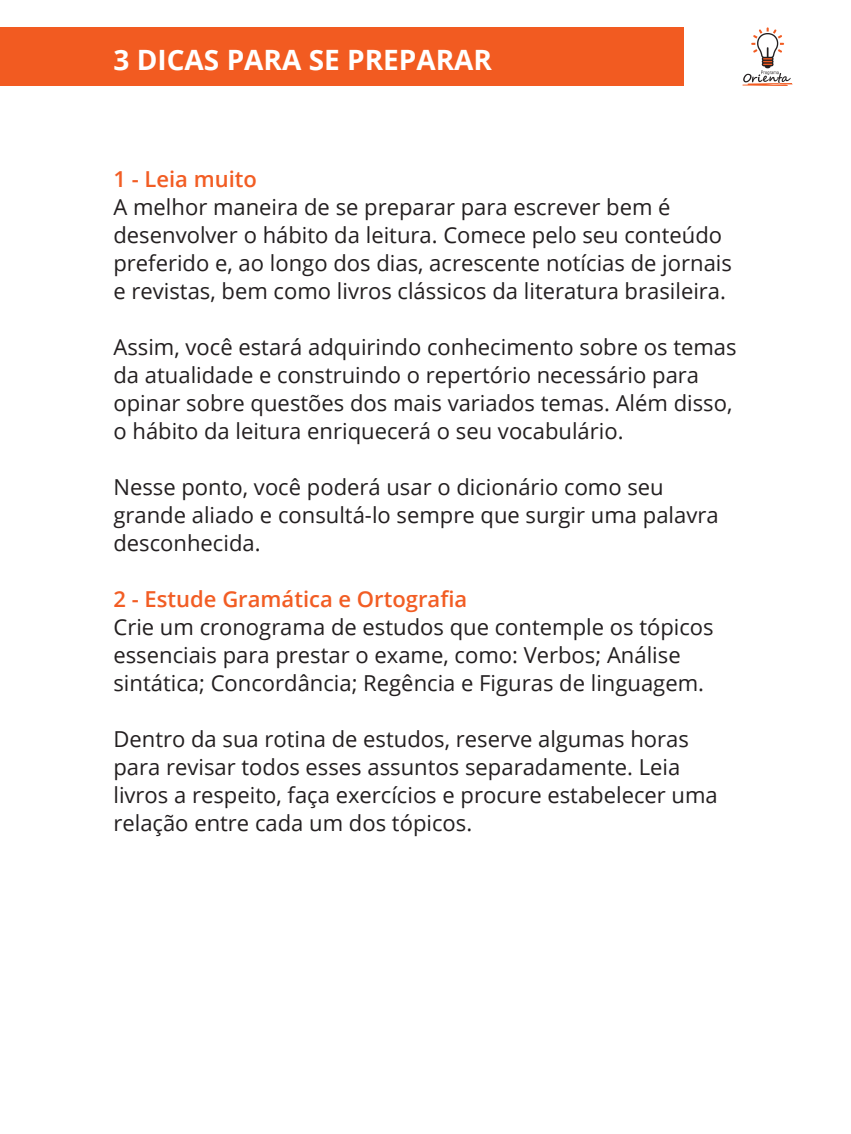
<style>
.page{position:relative;width:851px;height:1134px;background:#fff}
.page>*{position:absolute;margin:0;border:0;box-sizing:border-box;transform-origin:0 0}
.t1{font:700 28px "Open Sans";color:#fff}
.t2{font:22px/28px "Open Sans";color:#231f20}
.t3{font:600 22px "Open Sans";color:#f25d24}
</style>
<div class="page">
<div style="left:0;top:27px;width:683px;height:59px;background:#f25b21"></div>
<svg style="left:742px;top:27px;width:50px;height:59px"></svg>
<p class="t1" style="left:113px;top:40px;width:380px">3 DICAS PARA SE PREPARAR</p>
<p class="t3" style="left:113px;top:164px;width:145px">1 - Leia muito</p>
<p class="t2" style="left:113px;top:192px;width:620px">A melhor maneira de se preparar para escrever bem é desenvolver o hábito da leitura. Comece pelo seu conteúdo preferido e, ao longo dos dias, acrescente notícias de jornais e revistas, bem como livros clássicos da literatura brasileira.</p>
<p class="t2" style="left:113px;top:332px;width:624px">Assim, você estará adquirindo conhecimento sobre os temas da atualidade e construindo o repertório necessário para opinar sobre questões dos mais variados temas. Além disso, o hábito da leitura enriquecerá o seu vocabulário.</p>
<p class="t2" style="left:113px;top:472px;width:606px">Nesse ponto, você poderá usar o dicionário como seu grande aliado e consultá-lo sempre que surgir uma palavra desconhecida.</p>
<p class="t3" style="left:113px;top:584px;width:355px">2 - Estude Gramática e Ortografia</p>
<p class="t2" style="left:113px;top:612px;width:601px">Crie um cronograma de estudos que contemple os tópicos essenciais para prestar o exame, como: Verbos; Análise sintática; Concordância; Regência e Figuras de linguagem.</p>
<p class="t2" style="left:113px;top:724px;width:605px">Dentro da sua rotina de estudos, reserve algumas horas para revisar todos esses assuntos separadamente. Leia livros a respeito, faça exercícios e procure estabelecer uma relação entre cada um dos tópicos.</p>
</div>
